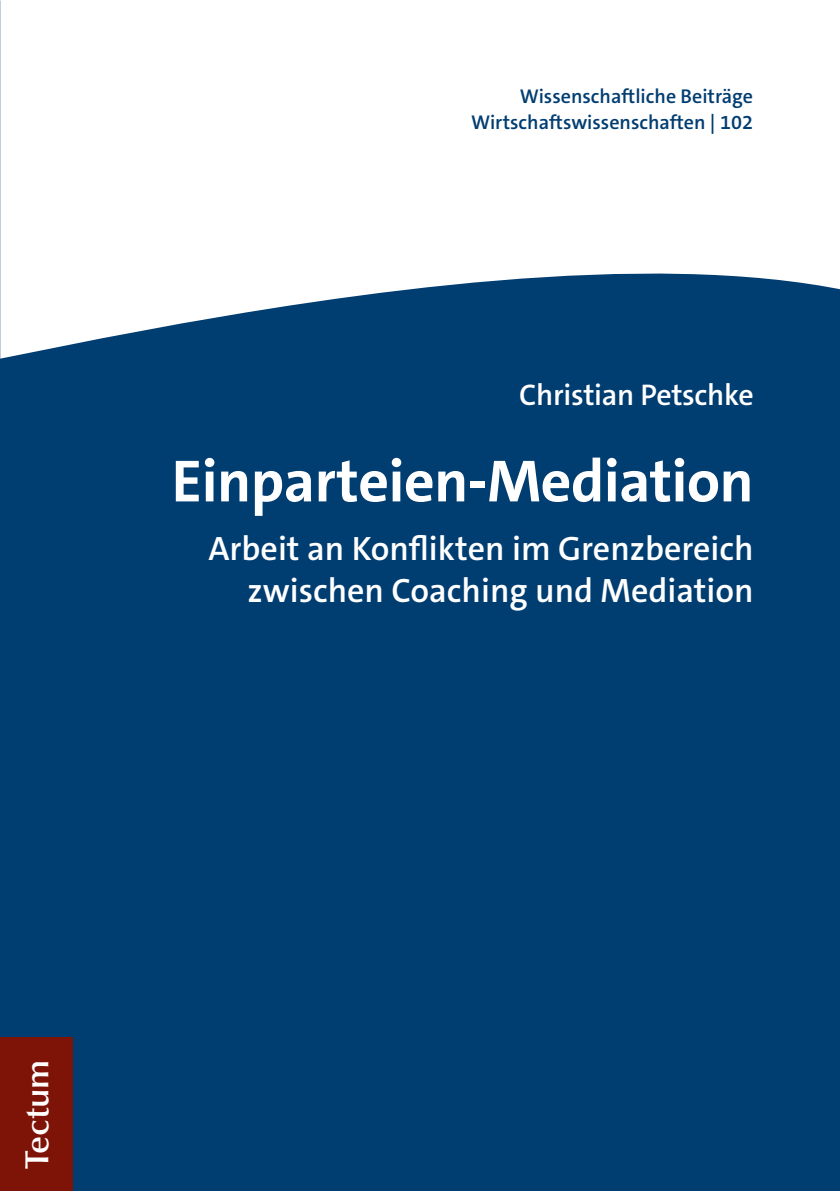
<style>
.page{position:relative;width:840px;height:1191px;background:#fff}
.page>*{position:absolute;margin:0;border:0;box-sizing:border-box;transform-origin:0 0}
.t1{font:700 60px "The Sans C5";letter-spacing:-.01em;color:#fff}
.t2{font:600 34px/42px "The Sans C5";color:#fff;text-align:right}
.t3{font:600 33.6px "Optima";color:#fff}
.t4{font:600 30px "The Sans C5";letter-spacing:-.01em;color:#fff}
.t5{font:600 20px/26px "The Sans C5";color:#003d71;text-align:right}
</style>
<div class="page">
<div style="left:0;top:0;width:839px;height:1191px;background:#003d71"></div>
<svg style="left:0;top:0;width:839px;height:359px;fill:#fff"></svg>
<div style="left:0;top:1037px;width:72px;height:154px;background:#7e1307"></div>
<p class="t5" style="left:471px;top:83px;width:283px">Wissenschaftliche Beiträge<br>Wirtschaftswissenschaften | 102</p>
<p class="t4" style="left:519px;top:375px;width:236px">Christian Petschke</p>
<h1 class="t1" style="left:171px;top:442px;width:583px">Einparteien-Mediation</h1>
<p class="t2" style="left:208px;top:528px;width:546px">Arbeit an Konflikten im Grenzbereich zwischen Coaching und Mediation</p>
<p class="t3" style="left:18px;top:1169px;width:111px;rotate:-90deg">Tectum</p>
</div>
